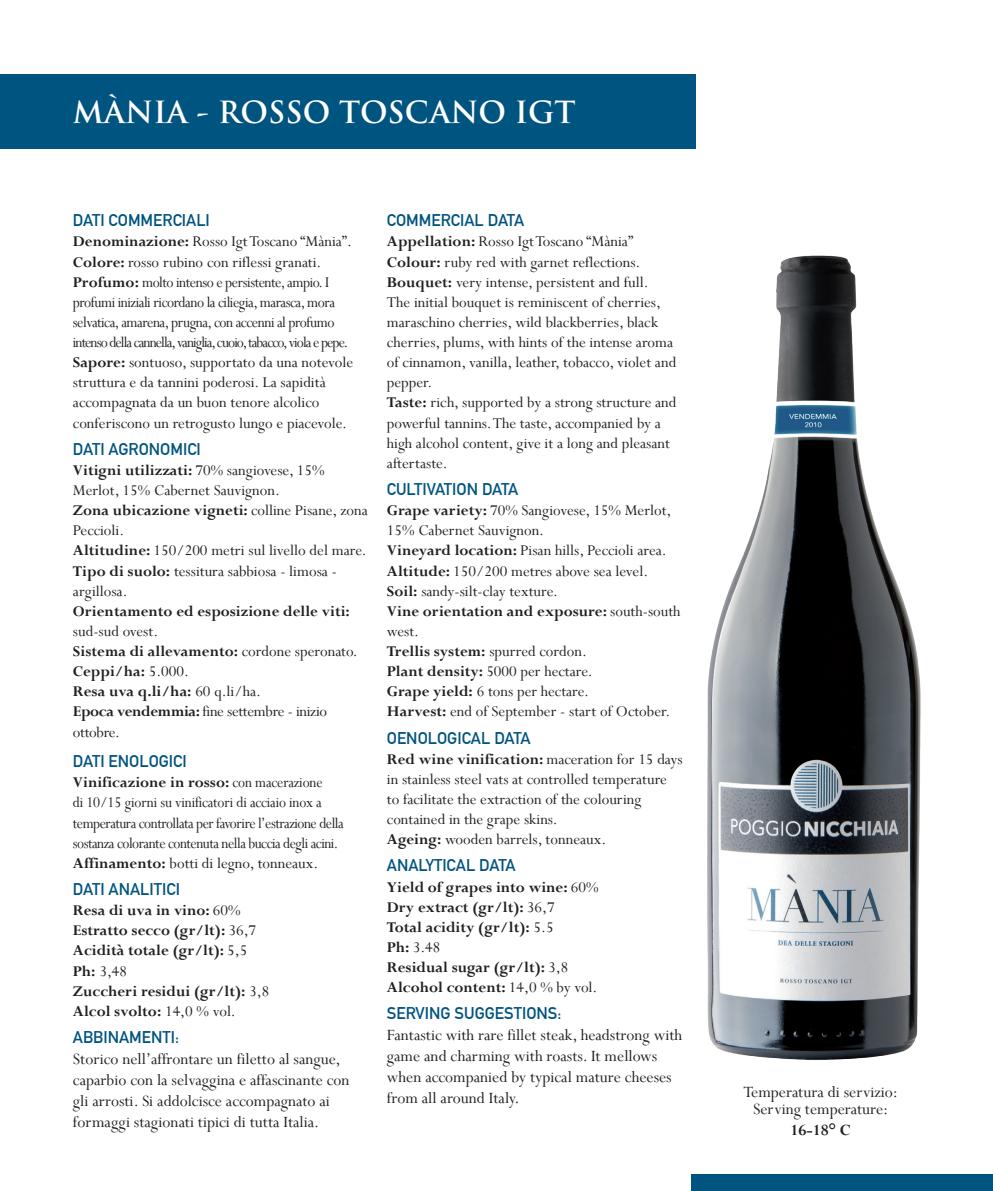
<style>
.page{position:relative;width:993px;height:1191px;background:#fff}
.page>*{position:absolute;margin:0;border:0;box-sizing:border-box;transform-origin:0 0}
.t1{font:700 29.75px "Trajan Pro";color:#fff}
.t2{font:17.5px/21px "Perpetua";color:#231f20}
.t3{font:700 17.5px "Perpetua";color:#231f20}
.t4{font:16.62px/20.1px "Perpetua";color:#231f20}
.t5{font:700 16.62px/20.1px "Perpetua";color:#231f20}
.t6{font:16.62px/20.1px "Perpetua";letter-spacing:-.03em;color:#231f20;scale:.93 1}
.t7{font:16.62px/20.1px "Perpetua";letter-spacing:-.03em;color:#231f20;scale:.92 1}
.t8{font:700 16.62px "DIN Alternate";color:#005480}
.t9{font:16.62px/20.1px "Perpetua";letter-spacing:-.02em;color:#231f20}
.s1{font-weight:700}
.s2{font-weight:400}
</style>
<div class="page">
<div style="left:0;top:74px;width:694px;height:75px;background:#005480"></div>
<div style="left:691px;top:1174px;width:301px;height:17px;background:#005480"></div>
<img style="left:707px;top:255px;width:214px;height:805px">
<p class="t1" style="left:73px;top:93px;width:504px">MÀNIA - ROSSO TOSCANO IGT</p>
<p class="t8" style="left:73px;top:208px;width:138px">DATI COMMERCIALI</p>
<p class="t4" style="left:73px;top:231px;width:280px"><span class="s1">Denominazione:</span> Rosso Igt Toscano “Mània”.</p>
<p class="t4" style="left:73px;top:251px;width:250px"><span class="s1">Colore:</span> rosso rubino con riflessi granati.</p>
<p class="t6" style="left:73px;top:271px;width:297px"><span class="s1">Profumo:</span> molto intenso e persistente, ampio. I profumi iniziali ricordano la ciliegia, marasca, mora selvatica, amarena, prugna, con accenni al profumo intenso della cannella, vaniglia, cuoio, tabacco, viola e pepe.</p>
<p class="t4" style="left:73px;top:352px;width:281px"><span class="s1">Sapore:</span> sontuoso, supportato da una notevole struttura e da tannini poderosi. La sapidità accompagnata da un buon tenore alcolico conferiscono un retrogusto lungo e piacevole.</p>
<p class="t8" style="left:73px;top:436px;width:129px">DATI AGRONOMICI</p>
<p class="t4" style="left:73px;top:460px;width:253px"><span class="s1">Vitigni utilizzati:</span> 70% sangiovese, 15%<br>Merlot, 15% Cabernet Sauvignon.</p>
<p class="t4" style="left:73px;top:500px;width:296px"><span class="s1">Zona ubicazione vigneti:</span> colline Pisane, zona<br>Peccioli.</p>
<p class="t4" style="left:73px;top:540px;width:295px"><span class="s1">Altitudine:</span> 150/200 metri sul livello del mare.</p>
<p class="t4" style="left:73px;top:560px;width:265px"><span class="s1">Tipo di suolo:</span> tessitura sabbiosa - limosa - argillosa.</p>
<p class="t5" style="left:73px;top:600px;width:278px">Orientamento ed esposizione delle viti: <span class="s2">sud-sud ovest.</span></p>
<p class="t5" style="left:73px;top:641px;width:286px">Sistema di allevamento: <span class="s2">cordone speronato.</span></p>
<p class="t5" style="left:73px;top:661px;width:117px">Ceppi/ha: <span class="s2">5.000.</span></p>
<p class="t5" style="left:73px;top:681px;width:189px">Resa uva q.li/ha: <span class="s2">60 q.li/ha.</span></p>
<p class="t9" style="left:73px;top:701px;width:255px"><span class="s1">Epoca vendemmia:</span> fine settembre - inizio ottobre.</p>
<p class="t8" style="left:73px;top:748px;width:115px">DATI ENOLOGICI</p>
<p class="t7" style="left:73px;top:772px;width:296px"><span class="s1">Vinificazione in rosso:</span> con macerazione<br>di 10/15 giorni su vinificatori di acciaio inox a temperatura controllata per favorire l’estrazione della sostanza colorante contenuta nella buccia degli acini.</p>
<p class="t4" style="left:73px;top:852px;width:247px"><span class="s1">Affinamento:</span> botti di legno, tonneaux.</p>
<p class="t8" style="left:73px;top:876px;width:108px">DATI ANALITICI</p>
<p class="t5" style="left:73px;top:900px;width:169px">Resa di uva in vino: <span class="s2">60%</span></p>
<p class="t5" style="left:73px;top:920px;width:185px">Estratto secco (gr/lt): <span class="s2">36,7</span></p>
<p class="t5" style="left:73px;top:940px;width:176px">Acidità totale (gr/lt): <span class="s2">5,5</span></p>
<p class="t4" style="left:73px;top:960px;width:56px"><span class="s1">Ph:</span> 3,48</p>
<p class="t5" style="left:73px;top:980px;width:198px">Zuccheri residui (gr/lt): <span class="s2">3,8</span></p>
<p class="t5" style="left:73px;top:1000px;width:164px">Alcol svolto: <span class="s2">14,0 % vol.</span></p>
<p class="t8" style="left:73px;top:1024px;width:108px">ABBINAMENTI:</p>
<p class="t2" style="left:73px;top:1048px;width:278px">Storico nell’affrontare un filetto al sangue, caparbio con la selvaggina e affascinante con gli arrosti. Si addolcisce accompagnato ai formaggi stagionati tipici di tutta Italia.</p>
<p class="t8" style="left:387px;top:208px;width:139px">COMMERCIAL DATA</p>
<p class="t4" style="left:387px;top:231px;width:248px"><span class="s1">Appellation:</span> Rosso Igt Toscano “Mània”</p>
<p class="t4" style="left:387px;top:251px;width:255px"><span class="s1">Colour:</span> ruby red with garnet reflections.</p>
<p class="t4" style="left:387px;top:271px;width:291px"><span class="s1">Bouquet:</span> very intense, persistent and full.<br>The initial bouquet is reminiscent of cherries, maraschino cherries, wild blackberries, black cherries, plums, with hints of the intense aroma of cinnamon, vanilla, leather, tobacco, violet and pepper.</p>
<p class="t4" style="left:387px;top:392px;width:291px"><span class="s1">Taste:</span> rich, supported by a strong structure and powerful tannins. The taste, accompanied by a high alcohol content, give it a long and pleasant aftertaste.</p>
<p class="t8" style="left:387px;top:476px;width:133px">CULTIVATION DATA</p>
<p class="t4" style="left:387px;top:500px;width:286px"><span class="s1">Grape variety:</span> 70% Sangiovese, 15% Merlot,<br>15% Cabernet Sauvignon.</p>
<p class="t4" style="left:387px;top:540px;width:281px"><span class="s1">Vineyard location:</span> Pisan hills, Peccioli area.</p>
<p class="t4" style="left:387px;top:560px;width:263px"><span class="s1">Altitude:</span> 150/200 metres above sea level.</p>
<p class="t4" style="left:387px;top:580px;width:172px"><span class="s1">Soil:</span> sandy-silt-clay texture.</p>
<p class="t5" style="left:387px;top:600px;width:295px">Vine orientation and exposure: <span class="s2">south-south west.</span></p>
<p class="t5" style="left:387px;top:641px;width:201px">Trellis system: <span class="s2">spurred cordon.</span></p>
<p class="t4" style="left:387px;top:661px;width:207px"><span class="s1">Plant density:</span> 5000 per hectare.</p>
<p class="t4" style="left:387px;top:681px;width:204px"><span class="s1">Grape yield:</span> 6 tons per hectare.</p>
<p class="t4" style="left:387px;top:701px;width:285px"><span class="s1">Harvest:</span> end of September - start of October.</p>
<p class="t8" style="left:387px;top:725px;width:145px">OENOLOGICAL DATA</p>
<p class="t4" style="left:387px;top:748px;width:297px"><span class="s1">Red wine vinification:</span> maceration for 15 days in stainless steel vats at controlled temperature to facilitate the extraction of the colouring contained in the grape skins.</p>
<p class="t4" style="left:387px;top:829px;width:221px"><span class="s1">Ageing:</span> wooden barrels, tonneaux.</p>
<p class="t8" style="left:387px;top:853px;width:130px">ANALYTICAL DATA</p>
<p class="t5" style="left:387px;top:876px;width:213px">Yield of grapes into wine: <span class="s2">60%</span></p>
<p class="t5" style="left:387px;top:896px;width:169px">Dry extract (gr/lt): <span class="s2">36,7</span></p>
<p class="t5" style="left:387px;top:916px;width:168px">Total acidity (gr/lt): <span class="s2">5.5</span></p>
<p class="t4" style="left:387px;top:936px;width:55px"><span class="s1">Ph:</span> 3.48</p>
<p class="t5" style="left:387px;top:957px;width:183px">Residual sugar (gr/lt): <span class="s2">3,8</span></p>
<p class="t5" style="left:387px;top:977px;width:212px">Alcohol content: <span class="s2">14,0 % by vol.</span></p>
<p class="t8" style="left:387px;top:1000px;width:176px">SERVING SUGGESTIONS:</p>
<p class="t2" style="left:387px;top:1024px;width:296px">Fantastic with rare fillet steak, headstrong with game and charming with roasts. It mellows when accompanied by typical mature cheeses from all around Italy.</p>
<p class="t2" style="left:743px;top:1081px;width:156px">Temperatura di servizio:</p>
<p class="t2" style="left:753px;top:1098px;width:137px">Serving temperature:</p>
<p class="t3" style="left:790px;top:1119px;width:62px">16-18° C</p>
</div>
